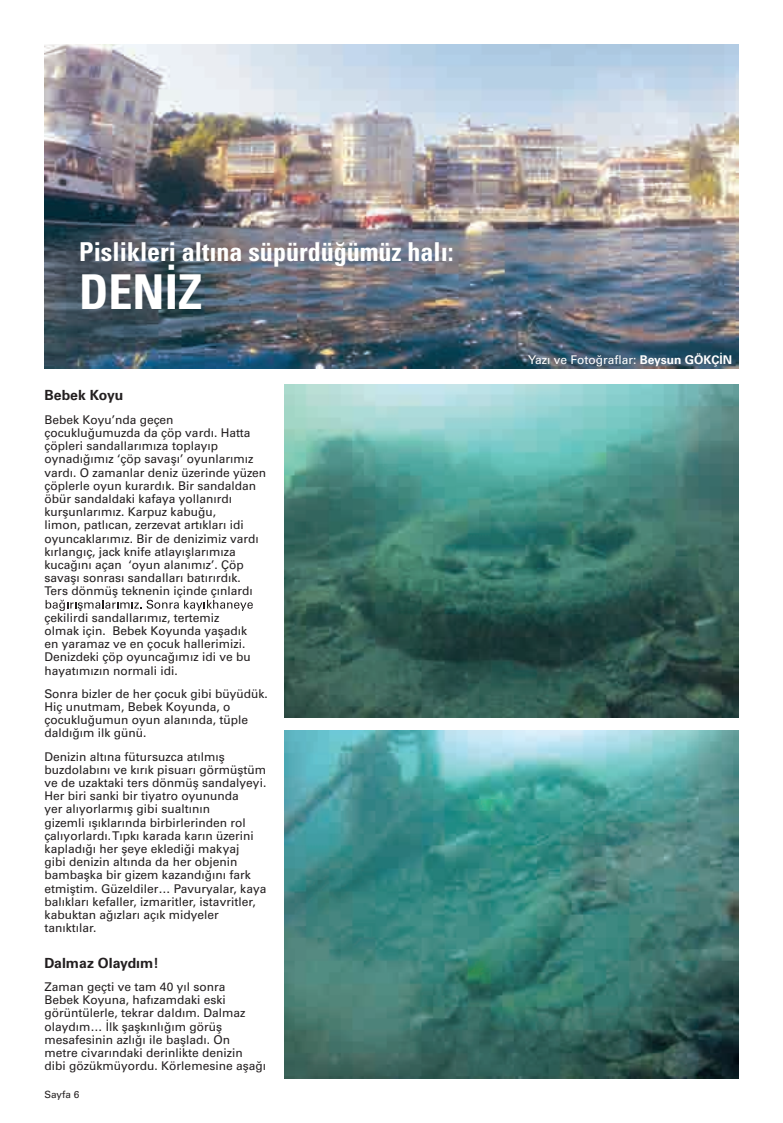
<style>
.page{position:relative;width:783px;height:1123px;background:#fff}
.page>*{position:absolute;margin:0;border:0;box-sizing:border-box;transform-origin:0 0}
.t1{font:700 condensed 48px "Univers";color:#fff}
.t2{font:700 condensed 26px "Univers";color:#fff}
.t3{font:700 14px "Univers";color:#231f20}
.t4{font:500 12px/13.2px "Univers";color:#231f20}
.t5{font:500 12px "Univers";color:#fff}
.t6{font:500 10px "Univers";color:#231f20}
.s1{font-weight:700}
</style>
<div class="page">
<svg style="left:46px;top:599px;width:95px;height:12px"></svg>
<svg style="left:147px;top:599px;width:106px;height:12px"></svg>
<img style="left:45px;top:45px;width:693px;height:323px">
<img style="left:284px;top:385px;width:454px;height:332px">
<img style="left:284px;top:730px;width:454px;height:348px">
<h2 class="t2" style="left:79px;top:236px;width:376px">Pislikleri altına süpürdüğümüz halı:</h2>
<h1 class="t1" style="left:79px;top:263px;width:124px">DENİZ</h1>
<p class="t3" style="left:45px;top:387px;width:80px">Bebek Koyu</p>
<p class="t4" style="left:45px;top:413px;width:223px">Bebek Koyu’nda geçen çocukluğumuzda da çöp vardı. Hatta çöpleri sandallarımıza toplayıp oynadığımız ‘çöp savaşı’ oyunlarımız vardı. O zamanlar deniz üzerinde yüzen çöplerle oyun kurardık. Bir sandaldan öbür sandaldaki kafaya yollanırdı kurşunlarımız. Karpuz kabuğu,<br>limon, patlıcan, zerzevat artıkları idi oyuncaklarımız. Bir de denizimiz vardı kırlangıç, jack knife atlayışlarımıza kucağını açan ‘oyun alanımız’. Çöp savaşı sonrası sandalları batırırdık.<br>Ters dönmüş teknenin içinde çınlardı</p>
<p class="t4" style="left:45px;top:611px;width:208px">çekilirdi sandallarımız, tertemiz olmak için. Bebek Koyunda yaşadık en yaramaz ve en çocuk hallerimizi.<br>Denizdeki çöp oyuncağımız idi ve bu hayatımızın normali idi.</p>
<p class="t4" style="left:45px;top:687px;width:225px">Sonra bizler de her çocuk gibi büyüdük.<br>Hiç unutmam, Bebek Koyunda, o çocukluğumun oyun alanında, tüple daldığım ilk günü.</p>
<p class="t4" style="left:45px;top:749px;width:223px">Denizin altına fütursuzca atılmış buzdolabını ve kırık pisuarı görmüştüm ve de uzaktaki ters dönmüş sandalyeyi.<br>Her biri sanki bir tiyatro oyununda<br>yer alıyorlarmış gibi sualtının<br>gizemli ışıklarında birbirlerinden rol çalıyorlardı. Tıpkı karada karın üzerini kapladığı her şeye eklediği makyaj<br>gibi denizin altında da her objenin bambaşka bir gizem kazandığını fark etmiştim. Güzeldiler… Pavuryalar, kaya balıkları kefaller, izmaritler, istavritler, kabuktan ağızları açık midyeler tanıktılar.</p>
<p class="t3" style="left:45px;top:954px;width:116px">Dalmaz Olaydım!</p>
<p class="t4" style="left:45px;top:980px;width:223px">Zaman geçti ve tam 40 yıl sonra<br>Bebek Koyuna, hafızamdaki eski görüntülerle, tekrar daldım. Dalmaz olaydım… İlk şaşkınlığım görüş mesafesinin azlığı ile başladı. On metre civarındaki derinlikte denizin dibi gözükmüyordu. Körlemesine aşağı</p>
<p class="t6" style="left:45px;top:1088px;width:36px">Sayfa 6</p>
<p class="t5" style="left:528px;top:352px;width:205px">Yazı ve Fotoğraflar: <span class="s1">Beysun GÖKÇİN</span></p>
</div>
